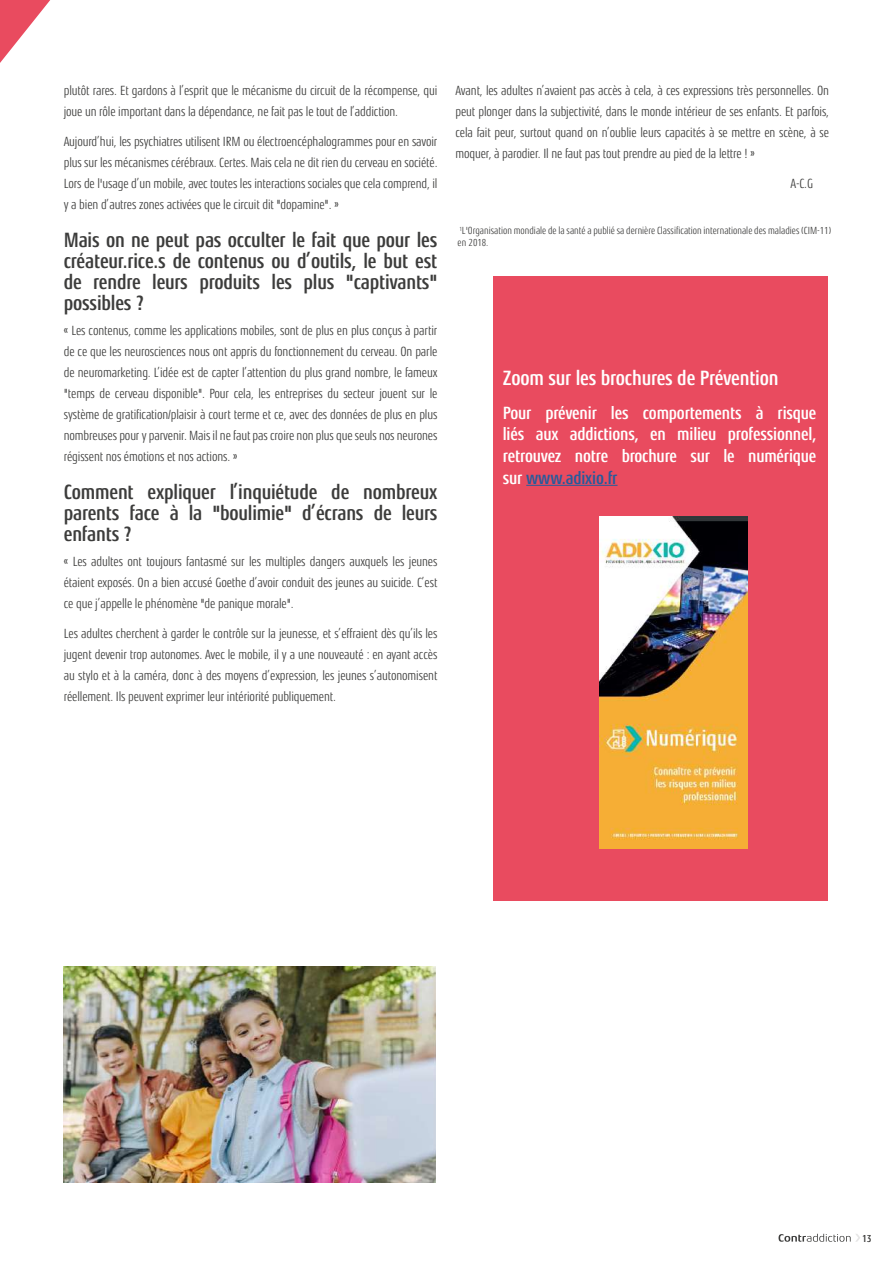
<style>
.page{position:relative;width:893px;height:1263px;background:#fff}
.page>*{position:absolute;margin:0;border:0;box-sizing:border-box;transform-origin:0 0}
.t1{font:700 condensed 21px/21px "Aeonis LT Pro";letter-spacing:-.01em;color:#3c3c3b;text-align:justify}
.t2{font:700 condensed 21px "Aeonis LT Pro";letter-spacing:-.01em;color:#fff}
.t3{font:700 condensed 18px/21.6px "Aeonis LT Pro";letter-spacing:-.01em;color:#fff;text-align:justify}
.t4{font:condensed 13.5px/21px "Aeonis LT Pro";letter-spacing:-.01em;color:#3c3c3b;text-align:justify}
.t5{font:condensed 10.5px/12px "Aeonis LT Pro";color:#3c3c3b}
.t6{font:700 condensed 10.5px "Aeonis LT Pro";color:#3c3c3b}
.s1{color:#275b9b}
</style>
<div class="page">
<svg style="left:0;top:0;width:50px;height:63px"></svg>
<img style="left:64px;top:966px;width:372px;height:216px">
<div style="left:493px;top:276px;width:335px;height:624px;background:#e94b5f"></div>
<img style="left:600px;top:517px;width:147px;height:331px">
<hr style="left:526px;top:485px;width:91px;height:1px;background:#275b9b">
<svg style="left:778px;top:1234px;width:82px;height:8px"></svg>
<p class="t4" style="left:64px;top:80px;width:375px">plutôt rares. Et gardons à l’esprit que le mécanisme du circuit de la récompense, qui joue un rôle important dans la dépendance, ne fait pas le tout de l’addiction.</p>
<p class="t4" style="left:64px;top:131px;width:375px">Aujourd’hui, les psychiatres utilisent IRM ou électroencéphalogrammes pour en savoir plus sur les mécanismes cérébraux. Certes. Mais cela ne dit rien du cerveau en société.<br>Lors de l'usage d’un mobile, avec toutes les interactions sociales que cela comprend, il y a bien d’autres zones activées que le circuit dit "dopamine". »</p>
<h1 class="t1" style="left:64px;top:229px;width:375px">Mais on ne peut pas occulter le fait que pour les créateur.rice.s de contenus ou d’outils, le but est de rendre leurs produits les plus "captivants" possibles ?</h1>
<p class="t4" style="left:64px;top:320px;width:375px">« Les contenus, comme les applications mobiles, sont de plus en plus conçus à partir de ce que les neurosciences nous ont appris du fonctionnement du cerveau. On parle de neuromarketing. L’idée est de capter l’attention du plus grand nombre, le fameux "temps de cerveau disponible". Pour cela, les entreprises du secteur jouent sur le système de gratification/plaisir à court terme et ce, avec des données de plus en plus nombreuses pour y parvenir. Mais il ne faut pas croire non plus que seuls nos neurones régissent nos émotions et nos actions. »</p>
<h1 class="t1" style="left:64px;top:482px;width:375px">Comment expliquer l’inquiétude de nombreux parents face à la "boulimie" d’écrans de leurs enfants ?</h1>
<p class="t4" style="left:64px;top:551px;width:375px">« Les adultes ont toujours fantasmé sur les multiples dangers auxquels les jeunes étaient exposés. On a bien accusé Goethe d’avoir conduit des jeunes au suicide. C’est ce que j’appelle le phénomène "de panique morale".</p>
<p class="t4" style="left:64px;top:623px;width:375px">Les adultes cherchent à garder le contrôle sur la jeunesse, et s’effraient dès qu’ils les jugent devenir trop autonomes. Avec le mobile, il y a une nouveauté : en ayant accès au stylo et à la caméra, donc à des moyens d’expression, les jeunes s’autonomisent réellement. Ils peuvent exprimer leur intériorité publiquement.</p>
<p class="t4" style="left:455px;top:80px;width:375px">Avant, les adultes n’avaient pas accès à cela, à ces expressions très personnelles. On peut plonger dans la subjectivité, dans le monde intérieur de ses enfants. Et parfois, cela fait peur, surtout quand on n’oublie leurs capacités à se mettre en scène, à se moquer, à parodier. Il ne faut pas tout prendre au pied de la lettre ! »</p>
<p class="t4" style="left:790px;top:173px;width:24px">A-C.G</p>
<p class="t5" style="left:458px;top:225px;width:375px"><sup>1</sup>L'Organisation mondiale de la santé a publié sa dernière Classification internationale des maladies (CIM-11) en 2018.</p>
<h1 class="t2" style="left:503px;top:367px;width:277px">Zoom sur les brochures de Prévention</h1>
<h2 class="t3" style="left:503px;top:402px;width:315px">Pour prévenir les comportements à risque liés aux addictions, en milieu professionnel, retrouvez notre brochure sur le numérique sur <span class="s1">www.adixio.fr</span></h2>
<p class="t6" style="left:862px;top:1232px;width:11px">13</p>
</div>
